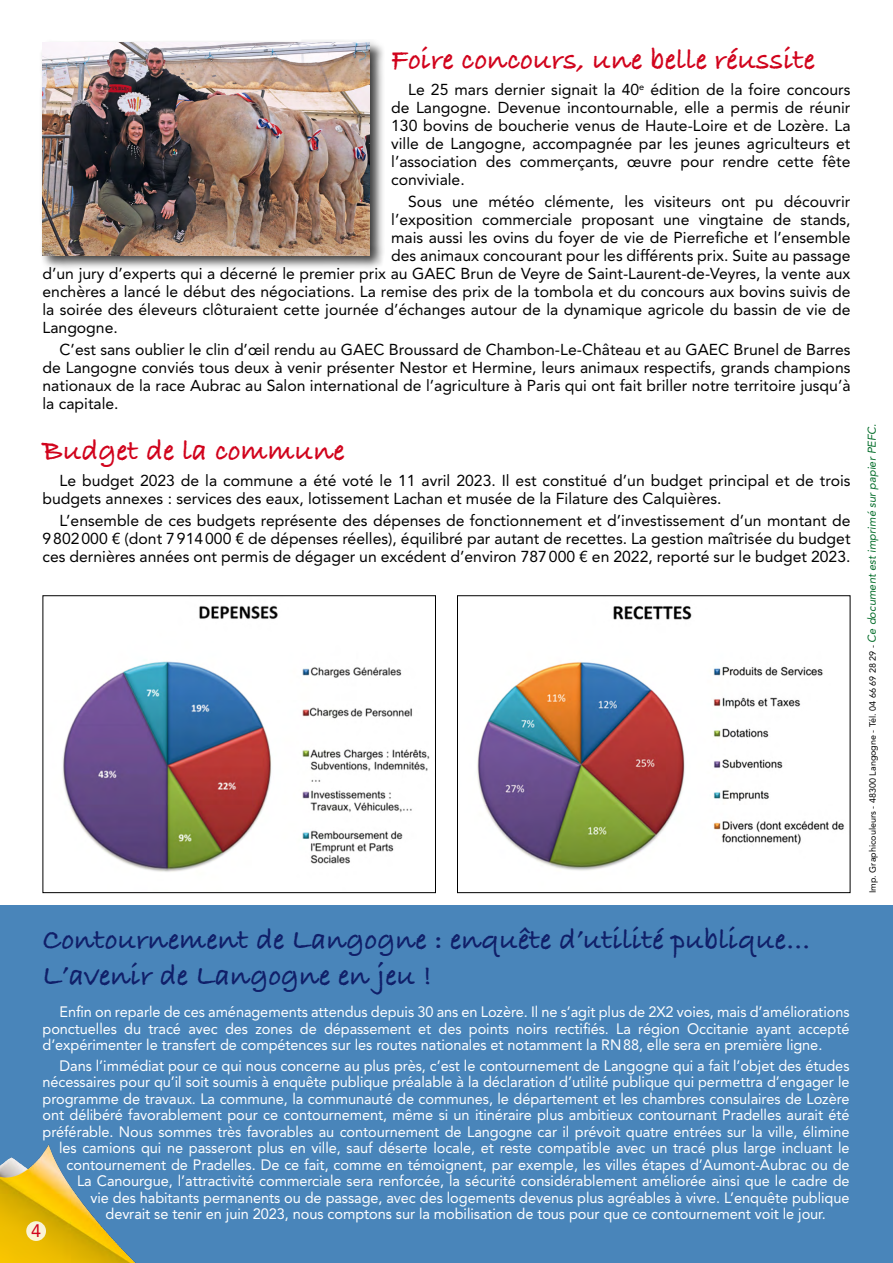
<style>
.page{position:relative;width:893px;height:1263px;background:#fff}
.page>*{position:absolute;margin:0;border:0;box-sizing:border-box;transform-origin:0 0}
.t1{font:700 30px/36px "Bradley Hand ITCTT";color:#101f69}
.t2{font:700 30px "Bradley Hand ITCTT";color:#d1031c}
.t3{font:18px "Avenir LT Std";color:#d1031c}
.t4{font:15.75px/18px "Avenir LT Std";color:#000;text-align:justify}
.t5{font:15px/16.5px "Avenir LT Std";letter-spacing:-.005em;color:#fff;text-align:justify}
.t6{font:9px "Avenir LT Std";color:#000}
.s1{font-style:italic;font-size:11.25px;color:#056e2b}
</style>
<div class="page">
<div style="left:0;top:906px;width:893px;height:357px;background:#4985ba"></div>
<img style="left:0;top:1144px;width:136px;height:119px">
<svg style="left:26px;top:1221px;width:20px;height:20px"></svg>
<div style="left:39px;top:39px;width:346px;height:231px;background:#000;opacity:.75"></div>
<img style="left:43px;top:43px;width:327px;height:212px">
<img style="left:62px;top:605px;width:368px;height:267px">
<div style="left:43px;top:595px;width:393px;height:298px;border:1px solid #000"></div>
<img style="left:477px;top:606px;width:367px;height:265px">
<div style="left:457px;top:595px;width:393px;height:298px;border:1px solid #000"></div>
<h1 class="t2" style="left:391px;top:37px;width:425px">Foire concours, une belle réussite</h1>
<p class="t4" style="left:391px;top:80px;width:461px;text-indent:17px">Le 25 mars dernier signait la 40<sup>e</sup> édition de la foire concours de Langogne. Devenue incontournable, elle a permis de réunir 130 bovins de boucherie venus de Haute-Loire et de Lozère. La ville de Langogne, accompagnée par les jeunes agriculteurs et l’association des commerçants, œuvre pour rendre cette fête conviviale.</p>
<p class="t4" style="left:408px;top:193px;width:444px">Sous une météo clémente, les visiteurs ont pu découvrir</p>
<p class="t4" style="left:391px;top:211px;width:461px">l’exposition commerciale proposant une vingtaine de stands,</p>
<p class="t4" style="left:391px;top:229px;width:461px">mais aussi les ovins du foyer de vie de Pierrefiche et l’ensemble</p>
<p class="t4" style="left:391px;top:247px;width:461px">des animaux concourant pour les différents prix. Suite au passage</p>
<p class="t4" style="left:43px;top:265px;width:809px">d’un jury d’experts qui a décerné le premier prix au GAEC Brun de Veyre de Saint-Laurent-de-Veyres, la vente aux</p>
<p class="t4" style="left:43px;top:283px;width:809px">enchères a lancé le début des négociations. La remise des prix de la tombola et du concours aux bovins suivis de</p>
<p class="t4" style="left:43px;top:301px;width:809px">la soirée des éleveurs clôturaient cette journée d’échanges autour de la dynamique agricole du bassin de vie de</p>
<p class="t4" style="left:43px;top:319px;width:77px">Langogne.</p>
<p class="t4" style="left:43px;top:341px;width:809px;text-indent:17px">C’est sans oublier le clin d’œil rendu au GAEC Broussard de Chambon-Le-Château et au GAEC Brunel de Barres de Langogne conviés tous deux à venir présenter Nestor et Hermine, leurs animaux respectifs, grands champions nationaux de la race Aubrac au Salon international de l’agriculture à Paris qui ont fait briller notre territoire jusqu’à la capitale.</p>
<h1 class="t2" style="left:43px;top:428px;width:304px">Budget de la commune</h1>
<p class="t4" style="left:43px;top:472px;width:809px;text-indent:17px">Le budget 2023 de la commune a été voté le 11 avril 2023. Il est constitué d’un budget principal et de trois budgets annexes : services des eaux, lotissement Lachan et musée de la Filature des Calquières.</p>
<p class="t4" style="left:43px;top:512px;width:809px;text-indent:17px">L’ensemble de ces budgets représente des dépenses de fonctionnement et d’investissement d’un montant de 9802000 € (dont 7914000 € de dépenses réelles), équilibré par autant de recettes. La gestion maîtrisée du budget ces dernières années ont permis de dégager un excédent d’environ 787000 € en 2022, reporté sur le budget 2023.</p>
<h1 class="t1" style="left:43px;top:921px;width:769px">Contournement de Langogne : enquête d’utilité publique…<br>L’avenir de Langogne en jeu !</h1>
<p class="t5" style="left:43px;top:1004px;width:809px;text-indent:17px">Enfin on reparle de ces aménagements attendus depuis 30 ans en Lozère. Il ne s’agit plus de 2X2 voies, mais d’améliorations ponctuelles du tracé avec des zones de dépassement et des points noirs rectifiés. La région Occitanie ayant accepté d’expérimenter le transfert de compétences sur les routes nationales et notamment la RN88, elle sera en première ligne.</p>
<p class="t5" style="left:60px;top:1057px;width:791px">Dans l’immédiat pour ce qui nous concerne au plus près, c’est le contournement de Langogne qui a fait l’objet des études</p>
<p class="t5" style="left:43px;top:1074px;width:808px">nécessaires pour qu’il soit soumis à enquête publique préalable à la déclaration d’utilité publique qui permettra d’engager le</p>
<p class="t5" style="left:43px;top:1090px;width:808px">programme de travaux. La commune, la communauté de communes, le département et les chambres consulaires de Lozère</p>
<p class="t5" style="left:43px;top:1107px;width:809px">ont délibéré favorablement pour ce contournement, même si un itinéraire plus ambitieux contournant Pradelles aurait été</p>
<p class="t5" style="left:43px;top:1123px;width:808px">préférable. Nous sommes très favorables au contournement de Langogne car il prévoit quatre entrées sur la ville, élimine</p>
<p class="t5" style="left:59px;top:1140px;width:792px">les camions qui ne passeront plus en ville, sauf déserte locale, et reste compatible avec un tracé plus large incluant le</p>
<p class="t5" style="left:67px;top:1156px;width:785px">contournement de Pradelles. De ce fait, comme en témoignent, par exemple, les villes étapes d’Aumont-Aubrac ou de</p>
<p class="t5" style="left:77px;top:1173px;width:774px">La Canourgue, l’attractivité commerciale sera renforcée, la sécurité considérablement améliorée ainsi que le cadre de</p>
<p class="t5" style="left:91px;top:1189px;width:760px">vie des habitants permanents ou de passage, avec des logements devenus plus agréables à vivre. L’enquête publique</p>
<p class="t5" style="left:106px;top:1206px;width:722px">devrait se tenir en juin 2023, nous comptons sur la mobilisation de tous pour que ce contournement voit le jour.</p>
<p class="t3" style="left:31px;top:1220px;width:12px">4</p>
<p class="t6" style="left:868px;top:893px;width:471px;rotate:-90deg">Imp. Graphicouleurs - 48300 Langogne - Tél. 04 66 69 28 29 - <span class="s1">Ce document est imprimé sur papier PEFC.</span></p>
</div>
